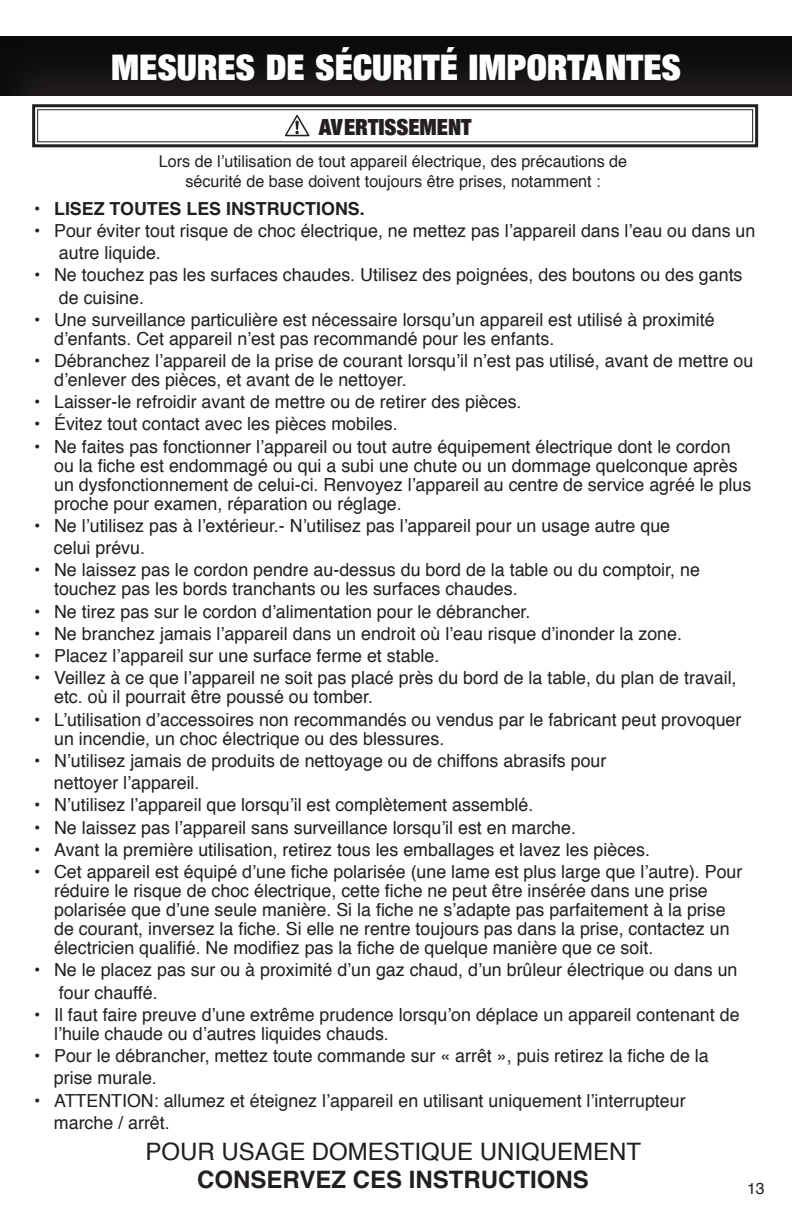
<style>
.page{position:relative;width:792px;height:1224px;background:#fff}
.page>*{position:absolute;margin:0;border:0;box-sizing:border-box;transform-origin:0 0}
.Page_Headers{font:38px "Sans Extra Black Condensed DTC";color:#fff}
.t1{font:24px "Helvetica";color:#231f20}
.t2{font:700 24px "Helvetica";color:#231f20}
.Safety_Box_Header{font:24px "Sans Extra Black Condensed DTC";color:#231f20}
.Safety_Instructions{font:18px/19px "Helvetica";color:#231f20}
.t3{font:700 18px "Helvetica";color:#231f20}
.Safety_Instructions-2{font:16.2px/20px "Helvetica";color:#231f20;text-align:center}
.copy_bullet_points_i{font:16px "Helvetica";color:#231f20}
</style>
<div class="page">
<div style="left:0;top:33px;width:792px;height:64px;background:#231f20;opacity:.75"></div>
<svg style="left:32px;top:104px;width:727px;height:44px"></svg>
<div style="left:37px;top:109px;width:716px;height:33px;border:1px solid #231f20"></div>
<img style="left:285px;top:115px;width:24px;height:22px">
<p class="Page_Headers" style="left:111px;top:45px;width:571px">MESURES DE SÉCURITÉ IMPORTANTES</p>
<p class="Safety_Box_Header" style="left:319px;top:113px;width:154px">AVERTISSEMENT</p>
<p class="Safety_Instructions-2" style="left:159px;top:152px;width:470px">Lors de l’utilisation de tout appareil électrique, des précautions de sécurité de base doivent toujours être prises, notamment :</p>
<p class="t3" style="left:34px;top:194px;width:332px">• LISEZ TOUTES LES INSTRUCTIONS.</p>
<p class="Safety_Instructions" style="left:34px;top:222px;width:723px">• Pour éviter tout risque de choc électrique, ne mettez pas l’appareil dans l’eau ou dans un</p>
<p class="Safety_Instructions" style="left:59px;top:244px;width:104px">autre liquide.</p>
<p class="Safety_Instructions" style="left:34px;top:266px;width:710px">• Ne touchez pas les surfaces chaudes. Utilisez des poignées, des boutons ou des gants</p>
<p class="Safety_Instructions" style="left:59px;top:288px;width:87px">de cuisine.</p>
<p class="Safety_Instructions" style="left:54px;top:310px;width:662px;text-indent:-20px">• Une surveillance particulière est nécessaire lorsqu’un appareil est utilisé à proximité d’enfants. Cet appareil n’est pas recommandé pour les enfants.</p>
<p class="Safety_Instructions" style="left:54px;top:352px;width:701px;text-indent:-20px">• Débranchez l’appareil de la prise de courant lorsqu’il n’est pas utilisé, avant de mettre ou d’enlever des pièces, et avant de le nettoyer.</p>
<p class="Safety_Instructions" style="left:34px;top:393px;width:489px">• Laisser-le refroidir avant de mettre ou de retirer des pièces.</p>
<p class="Safety_Instructions" style="left:34px;top:415px;width:365px">• Évitez tout contact avec les pièces mobiles.</p>
<p class="Safety_Instructions" style="left:54px;top:437px;width:699px;text-indent:-20px">• Ne faites pas fonctionner l’appareil ou tout autre équipement électrique dont le cordon ou la fiche est endommagé ou qui a subi une chute ou un dommage quelconque après un dysfonctionnement de celui-ci. Renvoyez l’appareil au centre de service agréé le plus proche pour examen, réparation ou réglage.</p>
<p class="Safety_Instructions" style="left:34px;top:517px;width:638px">• Ne l’utilisez pas à l’extérieur.- N’utilisez pas l’appareil pour un usage autre que</p>
<p class="Safety_Instructions" style="left:54px;top:539px;width:93px">celui prévu.</p>
<p class="Safety_Instructions" style="left:54px;top:561px;width:647px;text-indent:-20px">• Ne laissez pas le cordon pendre au-dessus du bord de la table ou du comptoir, ne touchez pas les bords tranchants ou les surfaces chaudes.</p>
<p class="Safety_Instructions" style="left:34px;top:602px;width:498px">• Ne tirez pas sur le cordon d’alimentation pour le débrancher.</p>
<p class="Safety_Instructions" style="left:34px;top:625px;width:649px">• Ne branchez jamais l’appareil dans un endroit où l’eau risque d’inonder la zone.</p>
<p class="Safety_Instructions" style="left:34px;top:647px;width:407px">• Placez l’appareil sur une surface ferme et stable.</p>
<p class="Safety_Instructions" style="left:54px;top:669px;width:684px;text-indent:-20px">• Veillez à ce que l’appareil ne soit pas placé près du bord de la table, du plan de travail, etc. où il pourrait être poussé ou tomber.</p>
<p class="Safety_Instructions" style="left:54px;top:710px;width:689px;text-indent:-20px">• L’utilisation d’accessoires non recommandés ou vendus par le fabricant peut provoquer un incendie, un choc électrique ou des blessures.</p>
<p class="Safety_Instructions" style="left:34px;top:752px;width:574px">• N’utilisez jamais de produits de nettoyage ou de chiffons abrasifs pour</p>
<p class="Safety_Instructions" style="left:54px;top:774px;width:147px">nettoyer l’appareil.</p>
<p class="Safety_Instructions" style="left:34px;top:796px;width:501px">• N’utilisez l’appareil que lorsqu’il est complètement assemblé.</p>
<p class="Safety_Instructions" style="left:34px;top:818px;width:543px">• Ne laissez pas l’appareil sans surveillance lorsqu’il est en marche.</p>
<p class="Safety_Instructions" style="left:34px;top:841px;width:617px">• Avant la première utilisation, retirez tous les emballages et lavez les pièces.</p>
<p class="Safety_Instructions" style="left:54px;top:863px;width:690px;text-indent:-20px">• Cet appareil est équipé d’une fiche polarisée (une lame est plus large que l’autre). Pour réduire le risque de choc électrique, cette fiche ne peut être insérée dans une prise polarisée que d’une seule manière. Si la fiche ne s’adapte pas parfaitement à la prise de courant, inversez la fiche. Si elle ne rentre toujours pas dans la prise, contactez un électricien qualifié. Ne modifiez pas la fiche de quelque manière que ce soit.</p>
<p class="Safety_Instructions" style="left:34px;top:961px;width:705px">• Ne le placez pas sur ou à proximité d’un gaz chaud, d’un brûleur électrique ou dans un</p>
<p class="Safety_Instructions" style="left:59px;top:983px;width:100px">four chauffé.</p>
<p class="Safety_Instructions" style="left:54px;top:1006px;width:687px;text-indent:-20px">• Il faut faire preuve d’une extrême prudence lorsqu’on déplace un appareil contenant de l’huile chaude ou d’autres liquides chauds.</p>
<p class="Safety_Instructions" style="left:34px;top:1047px;width:676px">• Pour le débrancher, mettez toute commande sur « arrêt », puis retirez la fiche de la</p>
<p class="Safety_Instructions" style="left:54px;top:1069px;width:104px">prise murale.</p>
<p class="Safety_Instructions" style="left:34px;top:1091px;width:653px">• ATTENTION: allumez et éteignez l’appareil en utilisant uniquement l’interrupteur</p>
<p class="Safety_Instructions" style="left:54px;top:1113px;width:117px">marche / arrêt.</p>
<p class="t1" style="left:145px;top:1133px;width:497px">POUR USAGE DOMESTIQUE UNIQUEMENT</p>
<p class="t2" style="left:197px;top:1161px;width:393px">CONSERVEZ CES INSTRUCTIONS</p>
<p class="copy_bullet_points_i" style="left:747px;top:1176px;width:19px">13</p>
</div>
